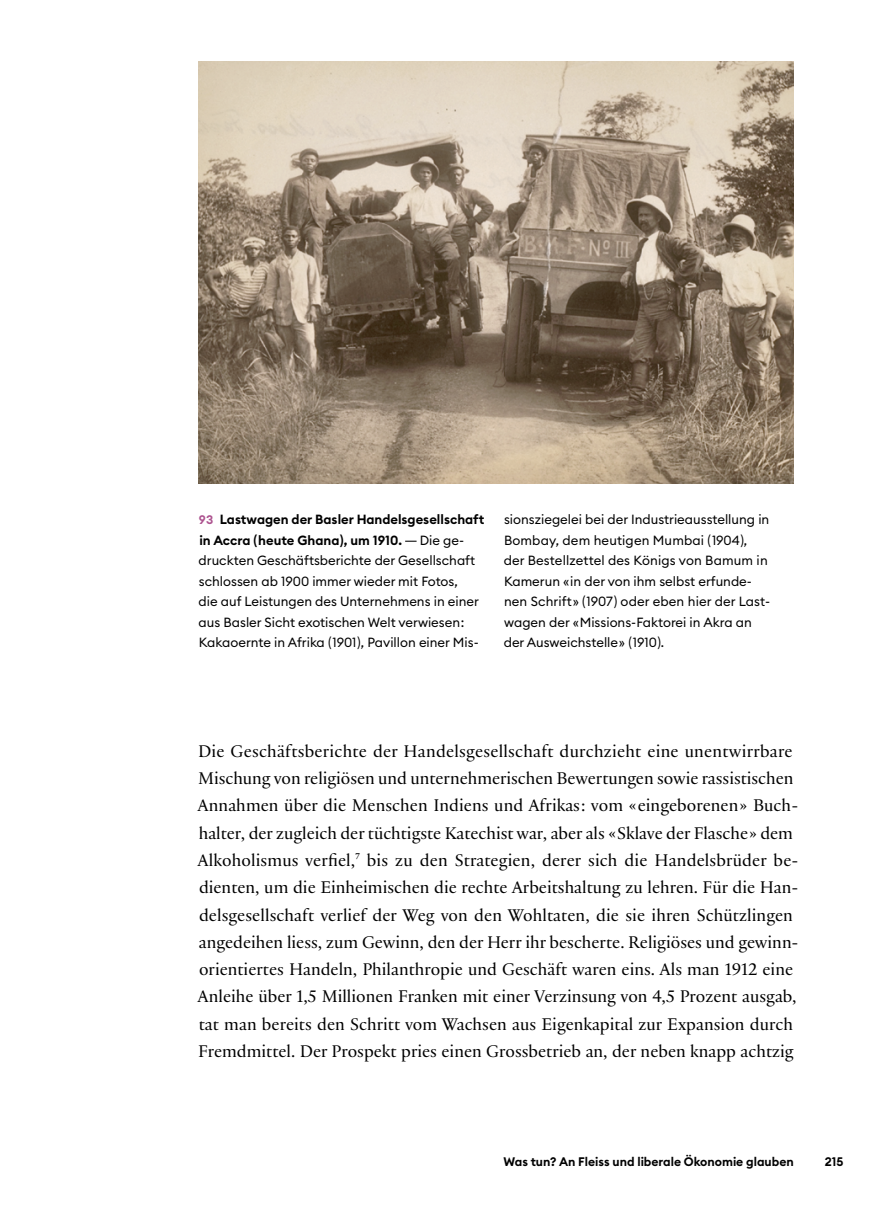
<style>
.page{position:relative;width:893px;height:1216px;background:#fff}
.page>*{position:absolute;margin:0;border:0;box-sizing:border-box;transform-origin:0 0}
.GT_ohne_Einzug{font:18.2px/27.3px "Practice";color:#000}
.Abb_Legende_fett{font:13.12px/20.5px "Euclid Circular B";color:#000}
.Abb_Legende_fett-2{font:600 13.12px/20.5px "Euclid Circular B";color:#000}
.t1{font:600 12.25px "Euclid Circular B";color:#000}
.s1{font-size:12.25px;color:#ad5490}
</style>
<div class="page">
<svg style="left:405px;top:540px;width:12px;height:1px"></svg>
<img style="left:198px;top:61px;width:596px;height:422px">
<p class="Abb_Legende_fett-2" style="left:199px;top:509px;width:287px"><span class="s1">93</span> Lastwagen der Basler Handelsgesellschaft in Accra (heute Ghana), um 1910.</p>
<p class="Abb_Legende_fett" style="left:199px;top:530px;width:282px;text-indent:221px">Die ge&shy;druckten Geschäftsberichte der Gesellschaft schlossen ab 1900 immer wieder mit Fotos, die auf Leistungen des Unternehmens in einer aus Basler Sicht exotischen Welt verwiesen:<br>Kakaoernte in Afrika (1901), Pavillon einer Mis-</p>
<p class="Abb_Legende_fett" style="left:504px;top:509px;width:267px">sionsziegelei bei der Industrieausstellung in Bombay, dem heutigen Mumbai (1904), der Bestellzettel des Königs von Bamum in Kamerun «in der von ihm selbst erfunde&shy;nen Schrift» (1907) oder eben hier der Last&shy;wagen der «Missions-Faktorei in Akra an der Ausweichstelle» (1910).</p>
<p class="GT_ohne_Einzug" style="left:198px;top:736px;width:602px">Die Geschäftsberichte der Handelsgesellschaft durchzieht eine unentwirrbare Mischung von religiösen und unternehmerischen Bewertungen sowie rassistischen Annahmen über die Menschen Indiens und Afrikas: vom «eingeborenen» Buch&shy;halter, der zugleich der tüchtigste Katechist war, aber als «Sklave der Flasche» dem Alkoholismus verfiel,<sup>7</sup> bis zu den Strategien, derer sich die Handelsbrüder be&shy;dienten, um die Einheimischen die rechte Arbeitshaltung zu lehren. Für die Han&shy;delsgesellschaft verlief der Weg von den Wohltaten, die sie ihren Schützlingen angedeihen liess, zum Gewinn, den der Herr ihr bescherte. Religiöses und gewinn&shy;orientiertes Handeln, Philanthropie und Geschäft waren eins. Als man 1912 eine Anleihe über 1,5 Millionen Franken mit einer Verzinsung von 4,5 Prozent ausgab, tat man bereits den Schritt vom Wachsen aus Eigenkapital zur Expansion durch Fremdmittel. Der Prospekt pries einen Grossbetrieb an, der neben knapp achtzig</p>
<p class="t1" style="left:504px;top:1153px;width:292px">Was tun? An Fleiss und liberale Ökonomie glauben</p>
<p class="t1" style="left:825px;top:1153px;width:20px">215</p>
</div>
